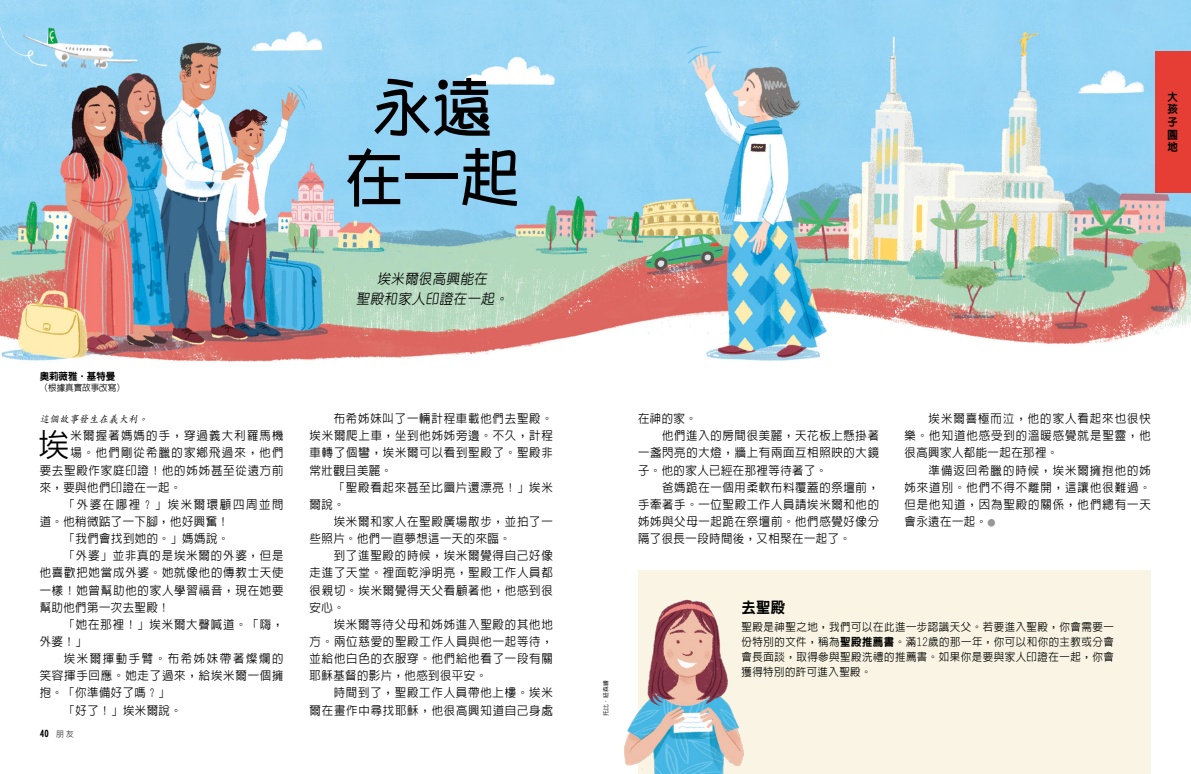
<style>
.page{position:relative;width:1191px;height:774px;background:#fff}
.page>*{position:absolute;margin:0;border:0;box-sizing:border-box;transform-origin:0 0}
.h1_next_Lunchbox{font:700 64px/70px "AR Pop 2 B5";color:#000;text-align:center;scale:.95 1}
.p1_first{font:500 32.4px "AR Hei B5";color:#000;scale:.95 1}
.t1{font:800 15px "AR Hei B5";color:#000;scale:.95 1}
.t2{font:500 14px/19.6px "AR Yuan B5";color:#000;text-align:center;scale:.95 1}
.p1{font:500 12px/17.1px "AR Hei B5";letter-spacing:.07em;color:#000;text-align:justify;scale:.95 1}
.p1_first-2{font:500 12px "AR Hei B5";letter-spacing:.105em;color:#000;scale:.95 1}
.p1-2{font:500 12px/17.1px "AR Hei B5";letter-spacing:.14em;color:#000;scale:.95 1}
.p1_first-3{font:500 12px "AR Hei B5";letter-spacing:.075em;color:#000;scale:.95 1}
.p1-3{font:500 12px "AR Hei B5";letter-spacing:.04em;color:#000;scale:.95 1}
.p1_first-4{font:500 12px "AR Hei B5";letter-spacing:.04em;color:#000;scale:.95 1}
.p1_aside_sidebar_first{font:500 11px/15px "AR Hei B5";letter-spacing:.05em;color:#000;text-align:justify;scale:.95 1}
.p1_series-title__For_Older_Kids{font:800 11px/12.6px "AR Hei B5";color:#000;text-align:justify;scale:.95 1}
.p1_bio{font:500 10px "AR Kai B5";color:#000;scale:.95 1}
.p1_author-name{font:800 10px "AR Hei B5";letter-spacing:-.005em;color:#000;scale:.95 1}
.t3{font:800 9.2px "AR Hei B5";color:#000;scale:.95 1}
.p1_author-role{font:500 9px "AR Hei B5";letter-spacing:-.005em;color:#000;scale:.95 1}
.t4{font:500 6px "AR Hei B5";color:#000;scale:.95 1}
.s1{font-weight:300;font-size:8.2px}
.s2{font-weight:800;font-size:8.5px;color:#969798}
.s3{font-weight:800}
</style>
<div class="page">
<img style="left:0;top:0;width:1191px;height:362px">
<div style="left:1155px;top:51px;width:36px;height:142px;background:#e63d35"></div>
<div style="left:638px;top:570px;width:513px;height:204px;background:#f9f4e3"></div>
<img style="left:624px;top:599px;width:120px;height:175px">
<p class="p1_author-name" style="left:40px;top:371px;width:81px">奧莉薇雅·基特曼</p>
<p class="p1_author-role" style="left:40px;top:383px;width:91px">（根據真實故事改寫）</p>
<p class="p1_bio" style="left:40px;top:414px;width:117px">這個故事發生在義大利。</p>
<p class="p1_first" style="left:39px;top:429px;width:34px">埃</p>
<p class="p1_first-2" style="left:71px;top:430px;width:226px">米爾握著媽媽的手，穿過義大利羅馬機</p>
<p class="p1_first-2" style="left:71px;top:447px;width:226px">場。他們剛從希臘的家鄉飛過來，他們</p>
<p class="p1_first-3" style="left:40px;top:464px;width:258px">要去聖殿作家庭印證！他的姊姊甚至從遠方前</p>
<p class="p1_first-4" style="left:40px;top:481px;width:151px">來，要與他們印證在一起。</p>
<p class="p1-2" style="left:40px;top:496px;width:258px;text-indent:24px">「外婆在哪裡？」埃米爾環顧四周並問道。他稍微踮了一下腳，他好興奮！</p>
<p class="p1-3" style="left:64px;top:532px;width:176px">「我們會找到她的。」媽媽說。</p>
<p class="p1" style="left:40px;top:547px;width:258px;text-indent:24px">「外婆」並非真的是埃米爾的外婆，但是他喜歡把她當成外婆。她就像他的傳教士天使一樣！她曾幫助他的家人學習福音，現在她要幫助他們第一次去聖殿！</p>
<p class="p1" style="left:40px;top:616px;width:258px;text-indent:24px">「她在那裡！」埃米爾大聲喊道。「嗨，外婆！」</p>
<p class="p1" style="left:40px;top:650px;width:258px;text-indent:24px">埃米爾揮動手臂。布希姊妹帶著燦爛的笑容揮手回應。她走了過來，給埃米爾一個擁抱。「你準備好了嗎？」</p>
<p class="p1" style="left:64px;top:701px;width:126px">「好了！」埃米爾說。</p>
<p class="t3" style="left:40px;top:729px;width:38px">40 <span class="s1">朋友</span></p>
<p class="h1_next_Lunchbox" style="left:344px;top:72px;width:187px">永遠在一起</p>
<p class="t2" style="left:356px;top:269px;width:163px">埃米爾很高興能在<br>聖殿和家人印證在一起。</p>
<p class="p1" style="left:310px;top:410px;width:257px;text-indent:24px">布希姊妹叫了一輛計程車載他們去聖殿。埃米爾爬上車，坐到他姊姊旁邊。不久，計程車轉了個彎，埃米爾可以看到聖殿了。聖殿非常壯觀且美麗。</p>
<p class="p1" style="left:310px;top:479px;width:257px;text-indent:24px">「聖殿看起來甚至比圖片還漂亮！」埃米爾說。</p>
<p class="p1" style="left:310px;top:513px;width:257px;text-indent:24px">埃米爾和家人在聖殿廣場散步，並拍了一些照片。他們一直夢想這一天的來臨。</p>
<p class="p1" style="left:310px;top:547px;width:257px;text-indent:24px">到了進聖殿的時候，埃米爾覺得自己好像走進了天堂。裡面乾淨明亮，聖殿工作人員都很親切。埃米爾覺得天父看顧著他，他感到很安心。</p>
<p class="p1" style="left:310px;top:616px;width:257px;text-indent:24px">埃米爾等待父母和姊姊進入聖殿的其他地方。兩位慈愛的聖殿工作人員與他一起等待，並給他白色的衣服穿。他們給他看了一段有關耶穌基督的影片，他感到很平安。</p>
<p class="p1" style="left:310px;top:684px;width:257px;text-align:right">時間到了，聖殿工作人員帶他上樓。埃米<br>爾在畫作中尋找耶穌，他很高興知道自己身處</p>
<p class="p1_series-title__For_Older_Kids" style="left:1167px;top:90px;width:12px">大孩子園地</p>
<p class="t4" style="left:603px;top:716px;width:39px;rotate:-90deg">托比·紐森繪</p>
<p class="p1" style="left:638px;top:410px;width:63px">在神的家。</p>
<p class="p1" style="left:638px;top:427px;width:255px;text-indent:24px">他們進入的房間很美麗，天花板上懸掛著一盞閃亮的大燈，牆上有兩面互相照映的大鏡子。他的家人已經在那裡等待著了。</p>
<p class="p1" style="left:638px;top:479px;width:255px;text-indent:24px">爸媽跪在一個用柔軟布料覆蓋的祭壇前，手牽著手。一位聖殿工作人員請埃米爾和他的姊姊與父母一起跪在祭壇前。他們感覺好像分隔了很長一段時間後，又相聚在一起了。</p>
<p class="p1" style="left:904px;top:410px;width:261px;text-indent:24px">埃米爾喜極而泣，他的家人看起來也很快樂。他知道他感受到的溫暖感覺就是聖靈，他很高興家人都能一起在那裡。</p>
<p class="p1" style="left:904px;top:461px;width:261px;text-indent:24px">準備返回希臘的時候，埃米爾擁抱他的姊姊來道別。他們不得不離開，這讓他很難過。但是他知道，因為聖殿的關係，他們總有一天會永遠在一起。<span class="s2">●</span></p>
<p class="t1" style="left:741px;top:600px;width:47px">去聖殿</p>
<p class="p1_aside_sidebar_first" style="left:741px;top:619px;width:393px">聖殿是神聖之地，我們可以在此進一步認識天父。若要進入聖殿，你會需要一份特別的文件，稱為<span class="s3">聖殿推薦書</span>。滿12歲的那一年，你可以和你的主教或分會會長面談，取得參與聖殿洗禮的推薦書。如果你是要與家人印證在一起，你會獲得特別的許可進入聖殿。</p>
</div>
